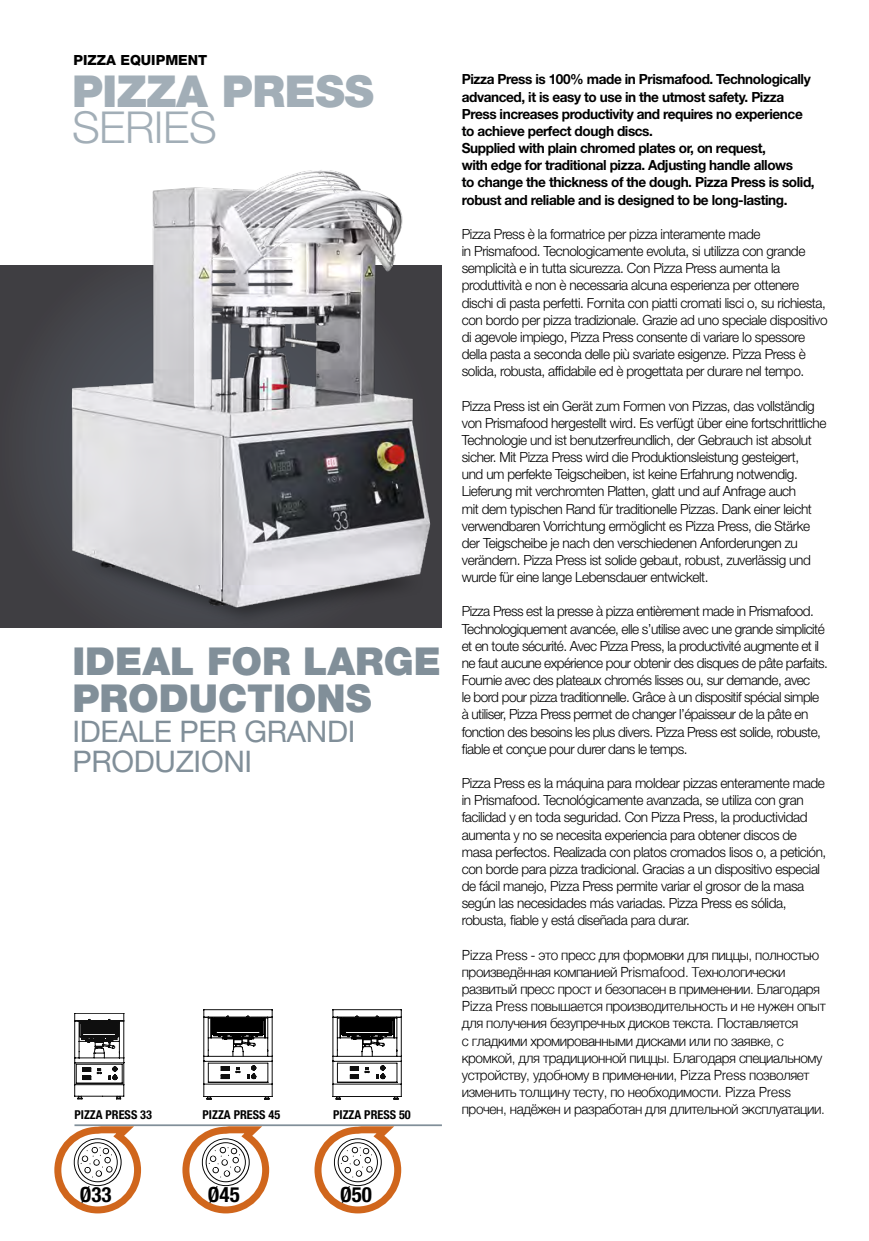
<style>
.page{position:relative;width:869px;height:1241px;background:#fff}
.page>*{position:absolute;margin:0;border:0;box-sizing:border-box;transform-origin:0 0}
.intro_UK{font:900 44.1px "Helvetica Neue LT Std";letter-spacing:-.01em;color:#a2aeb7}
.intro_UK-2{font:300 44.1px "Helvetica Neue LT Std";letter-spacing:-.01em;color:#a2aeb7}
.t1{font:900 38.5px/36.8px "Helvetica Neue LT Std";color:#818f99}
.t2{font:29.75px/29.8px "Helvetica Neue LT Std";letter-spacing:-.01em;color:#818f99}
.TABELLE_-_testi_prod{font:700 condensed 21px "Helvetica Neue LT Std";color:#000}
.intro_ITA-DE-FR-ES{font:300 14px/17.2px "Helvetica Neue LT Std";letter-spacing:-.03em;color:#000}
.intro_RUS{font:300 14px/17.2px "Helvetica";letter-spacing:-.03em;color:#000}
.intro_UK-3{font:700 14px/17.2px "Helvetica Neue LT Std";letter-spacing:-.03em;color:#000}
.t3{font:800 14px "Helvetica Neue LT Std";color:#000}
.PRODOTTI{font:700 condensed 12.25px "Helvetica Neue LT Std";color:#000}
</style>
<div class="page">
<hr style="left:868px;top:0;width:1px;height:1240px;background:#000">
<hr style="left:74px;top:1124px;width:367px;height:1px;background:#818f99">
<svg style="left:54px;top:1124px;width:90px;height:90px"></svg>
<svg style="left:179px;top:1124px;width:93px;height:90px"></svg>
<svg style="left:311px;top:1124px;width:93px;height:90px"></svg>
<div style="left:0;top:265px;width:441px;height:363px;background:#403f44"></div>
<svg style="left:74px;top:1013px;width:50px;height:85px"></svg>
<svg style="left:203px;top:1009px;width:69px;height:90px"></svg>
<svg style="left:332px;top:1009px;width:69px;height:90px"></svg>
<img style="left:57px;top:170px;width:385px;height:452px">
<p class="t3" style="left:73px;top:51px;width:135px">PIZZA EQUIPMENT</p>
<p class="intro_UK" style="left:72px;top:65px;width:303px">PIZZA PRESS</p>
<p class="intro_UK-2" style="left:72px;top:101px;width:146px">SERIES</p>
<p class="t1" style="left:72px;top:643px;width:370px">IDEAL FOR LARGE<br>PRODUCTIONS</p>
<p class="t2" style="left:72px;top:715px;width:284px">IDEALE PER GRANDI<br>PRODUZIONI</p>
<p class="PRODOTTI" style="left:74px;top:1106px;width:79px">PIZZA PRESS 33</p>
<p class="PRODOTTI" style="left:202px;top:1106px;width:79px">PIZZA PRESS 45</p>
<p class="PRODOTTI" style="left:333px;top:1106px;width:79px">PIZZA PRESS 50</p>
<p class="intro_UK-3" style="left:461px;top:71px;width:350px">Pizza Press is 100% made in Prismafood. Technologically advanced, it is easy to use in the utmost safety. Pizza</p>
<p class="intro_UK-3" style="left:461px;top:105px;width:342px">Press increases productivity and requires no experience</p>
<p class="intro_UK-3" style="left:461px;top:122px;width:192px">to achieve perfect dough discs.</p>
<p class="intro_UK-3" style="left:461px;top:139px;width:305px">Supplied with plain chromed plates or, on request,</p>
<p class="intro_UK-3" style="left:461px;top:156px;width:333px">with edge for traditional pizza. Adjusting handle allows</p>
<p class="intro_UK-3" style="left:461px;top:173px;width:354px">to change the thickness of the dough. Pizza Press is solid, robust and reliable and is designed to be long-lasting.</p>
<p class="intro_ITA-DE-FR-ES" style="left:461px;top:225px;width:300px">Pizza Press è la formatrice per pizza interamente made</p>
<p class="intro_ITA-DE-FR-ES" style="left:461px;top:242px;width:367px">in Prismafood. Tecnologicamente evoluta, si utilizza con grande semplicità e in tutta sicurezza. Con Pizza Press aumenta la produttività e non è necessaria alcuna esperienza per ottenere dischi di pasta perfetti. Fornita con piatti cromati lisci o, su richiesta, con bordo per pizza tradizionale. Grazie ad uno speciale dispositivo di agevole impiego, Pizza Press consente di variare lo spessore della pasta a seconda delle più svariate esigenze. Pizza Press è solida, robusta, affidabile ed è progettata per durare nel tempo.</p>
<p class="intro_ITA-DE-FR-ES" style="left:461px;top:396px;width:366px">Pizza Press ist ein Gerät zum Formen von Pizzas, das vollständig von Prismafood hergestellt wird. Es verfügt über eine fortschrittliche Technologie und ist benutzerfreundlich, der Gebrauch ist absolut sicher. Mit Pizza Press wird die Produktionsleistung gesteigert,<br>und um perfekte Teigscheiben, ist keine Erfahrung notwendig.<br>Lieferung mit verchromten Platten, glatt und auf Anfrage auch<br>mit dem typischen Rand für traditionelle Pizzas. Dank einer leicht verwendbaren Vorrichtung ermöglicht es Pizza Press, die Stärke der Teigscheibe je nach den verschiedenen Anforderungen zu verändern. Pizza Press ist solide gebaut, robust, zuverlässig und wurde für eine lange Lebensdauer entwickelt.</p>
<p class="intro_ITA-DE-FR-ES" style="left:461px;top:602px;width:367px">Pizza Press est la presse à pizza entièrement made in Prismafood.<br>Technologiquement avancée, elle s’utilise avec une grande simplicité et en toute sécurité. Avec Pizza Press, la productivité augmente et il ne faut aucune expérience pour obtenir des disques de pâte parfaits.<br>Fournie avec des plateaux chromés lisses ou, sur demande, avec<br>le bord pour pizza traditionnelle. Grâce à un dispositif spécial simple à utiliser, Pizza Press permet de changer l’épaisseur de la pâte en fonction des besoins les plus divers. Pizza Press est solide, robuste, fiable et conçue pour durer dans le temps.</p>
<p class="intro_ITA-DE-FR-ES" style="left:461px;top:774px;width:366px">Pizza Press es la máquina para moldear pizzas enteramente made in Prismafood. Tecnológicamente avanzada, se utiliza con gran facilidad y en toda seguridad. Con Pizza Press, la productividad aumenta y no se necesita experiencia para obtener discos de masa perfectos. Realizada con platos cromados lisos o, a petición, con borde para pizza tradicional. Gracias a un dispositivo especial de fácil manejo, Pizza Press permite variar el grosor de la masa según las necesidades más variadas. Pizza Press es sólida, robusta, fiable y está diseñada para durar.</p>
<p class="intro_RUS" style="left:461px;top:945px;width:365px">Pizza Press - это пресс для формовки для пиццы, полностью произведённая компанией Prismafood. Технологически развитый пресс прост и безопасен в применении. Благодаря Pizza Press повышается производительность и не нужен опыт для получения безупречных дисков текста. Поставляется<br>с гладкими хромированными дисками или по заявке, с кромкой, для традиционной пиццы. Благодаря специальному устройству, удобному в применении, Pizza Press позволяет изменить толщину тесту, по необходимости. Pizza Press прочен, надёжен и разработан для длительной эксплуатации.</p>
<p class="TABELLE_-_testi_prod" style="left:80px;top:1181px;width:33px">Ø33</p>
<p class="TABELLE_-_testi_prod" style="left:208px;top:1181px;width:33px">Ø45</p>
<p class="TABELLE_-_testi_prod" style="left:340px;top:1181px;width:33px">Ø50</p>
</div>
